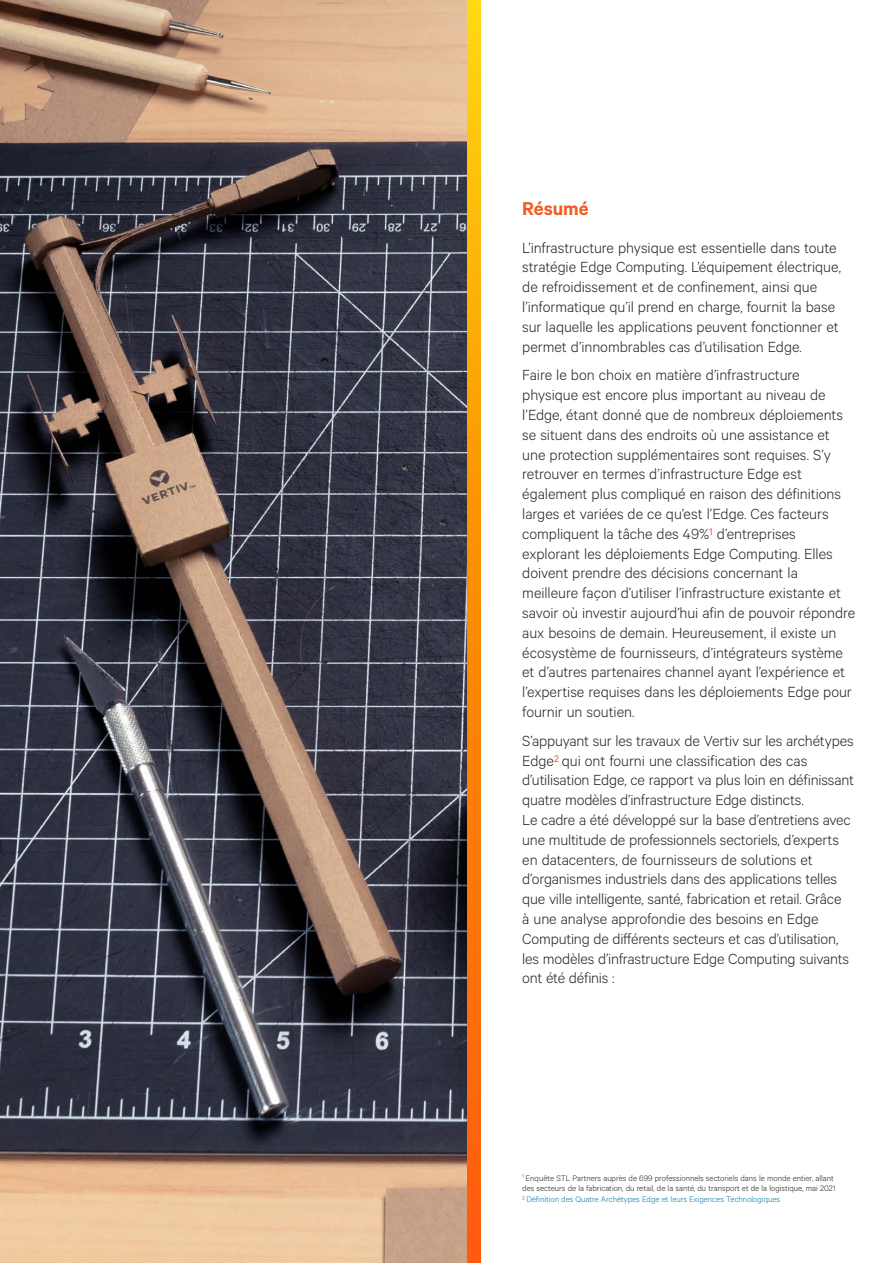
<style>
.page{position:relative;width:893px;height:1263px;background:#fff}
.page>*{position:absolute;margin:0;border:0;box-sizing:border-box;transform-origin:0 0}
.t1{font:600 21px "Calibre";letter-spacing:-.005em;color:#f15b24}
.t2{font:300 16.5px/19.8px "Calibre";letter-spacing:-.005em;color:#231f20}
.t3{font:300 9px/10.8px "Calibre";color:#231f20}
.s1{color:#0076a8}
</style>
<div class="page">
<img style="left:0;top:0;width:467px;height:1263px">
<img style="left:467px;top:0;width:13px;height:1263px">
<p class="t1" style="left:522px;top:196px;width:68px">Résumé</p>
<p class="t2" style="left:522px;top:237px;width:320px">L’infrastructure physique est essentielle dans toute stratégie Edge Computing. L’équipement électrique, de refroidissement et de confinement, ainsi que l’informatique qu’il prend en charge, fournit la base sur laquelle les applications peuvent fonctionner et permet d’innombrables cas d’utilisation Edge.</p>
<p class="t2" style="left:522px;top:365px;width:334px">Faire le bon choix en matière d’infrastructure physique est encore plus important au niveau de l’Edge, étant donné que de nombreux déploiements se situent dans des endroits où une assistance et une protection supplémentaires sont requises. S’y retrouver en termes d’infrastructure Edge est également plus compliqué en raison des définitions larges et variées de ce qu’est l’Edge. Ces facteurs compliquent la tâche des 49%<sup>1</sup> d’entreprises explorant les déploiements Edge Computing. Elles doivent prendre des décisions concernant la meilleure façon d’utiliser l’infrastructure existante et savoir où investir aujourd’hui afin de pouvoir répondre aux besoins de demain. Heureusement, il existe un écosystème de fournisseurs, d’intégrateurs système et d’autres partenaires channel ayant l’expérience et l’expertise requises dans les déploiements Edge pour fournir un soutien.</p>
<p class="t2" style="left:522px;top:730px;width:333px">S’appuyant sur les travaux de Vertiv sur les archétypes Edge<sup>2</sup> qui ont fourni une classification des cas d’utilisation Edge, ce rapport va plus loin en définissant quatre modèles d’infrastructure Edge distincts.<br>Le cadre a été développé sur la base d’entretiens avec une multitude de professionnels sectoriels, d’experts en datacenters, de fournisseurs de solutions et d’organismes industriels dans des applications telles que ville intelligente, santé, fabrication et retail. Grâce<br>à une analyse approfondie des besoins en Edge Computing de différents secteurs et cas d’utilisation, les modèles d’infrastructure Edge Computing suivants ont été définis :</p>
<p class="t3" style="left:522px;top:1172px;width:315px"><sup>1</sup> Enquête STL Partners auprès de 699 professionnels sectoriels dans le monde entier, allant des secteurs de la fabrication, du retail, de la santé, du transport et de la logistique, mai 2021<br><sup>2</sup> <span class="s1">Définition des Quatre Archétypes Edge et leurs Exigences Technologiques</span></p>
</div>
